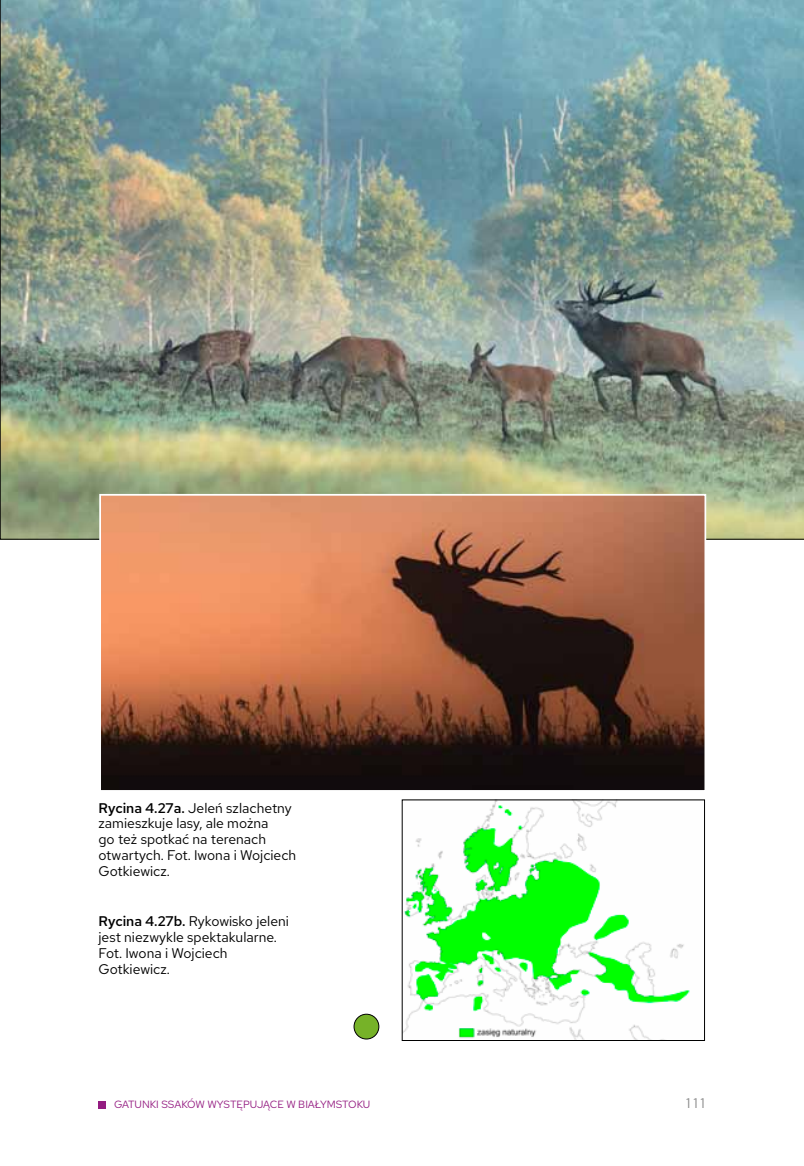
<style>
.page{position:relative;width:804px;height:1166px;background:#fff}
.page>*{position:absolute;margin:0;border:0;box-sizing:border-box;transform-origin:0 0}
.t1{font:14px/15.8px "Red Hat Text";color:#000}
.t2{font:14px "Red Hat Text";color:#878787}
.t3{font:10.5px "Red Hat Text";color:#941c81}
.s1{font-weight:500}
</style>
<div class="page">
<div style="left:98px;top:1101px;width:8px;height:7px;background:#941c81"></div>
<img style="left:0;top:0;width:804px;height:539px">
<img style="left:102px;top:497px;width:601px;height:292px">
<div style="left:99px;top:494px;width:607px;height:298px;border:2px solid #fff"></div>
<img style="left:404px;top:802px;width:286px;height:236px">
<div style="left:354px;top:1014px;width:25px;height:25px;background:#76b228;border-radius:50%"></div>
<div style="left:353px;top:1014px;width:26px;height:25px;border:1px solid #000;border-radius:50%"></div>
<p class="t1" style="left:98px;top:799px;width:199px"><span class="s1">Rycina 4.27a.</span> Jeleń szlachetny zamieszkuje lasy, ale można<br>go też spotkać na terenach otwartych. Fot. Iwona i Wojciech<br>Gotkiewicz.</p>
<p class="t1" style="left:98px;top:913px;width:192px"><span class="s1">Rycina 4.27b.</span> Rykowisko jeleni jest niezwykle spektakularne.<br>Fot. Iwona i Wojciech<br>Gotkiewicz.</p>
<p class="t3" style="left:114px;top:1098px;width:258px">GATUNKI SSAKÓW WYSTĘPUJĄCE W BIAŁYMSTOKU</p>
<p class="t2" style="left:686px;top:1094px;width:20px">111</p>
</div>
